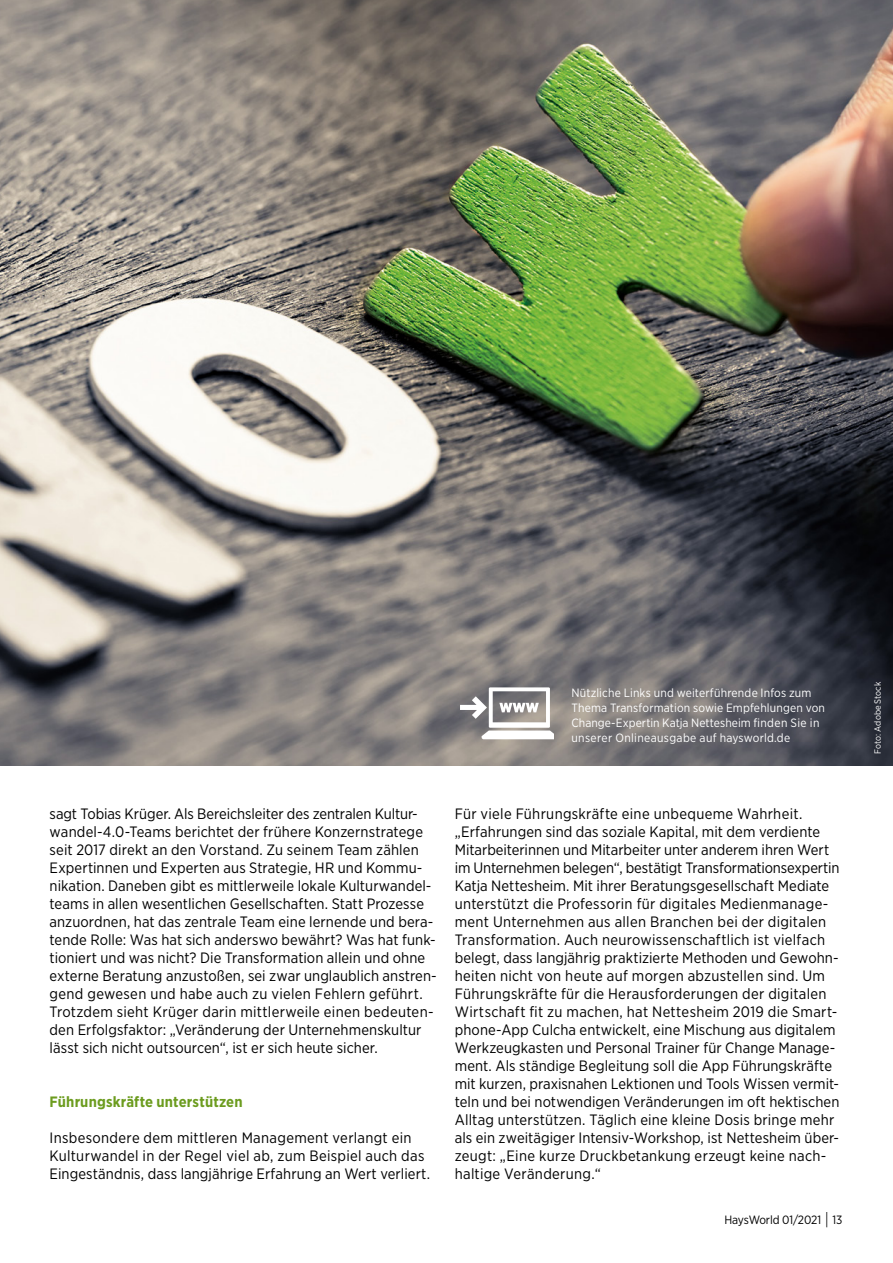
<style>
.page{position:relative;width:893px;height:1263px;background:#fff}
.page>*{position:absolute;margin:0;border:0;box-sizing:border-box;transform-origin:0 0}
.t1{font:15px/18px "Gotham Narrow";letter-spacing:.01em;color:#000}
.t2{font:700 15px "Gotham Narrow";letter-spacing:.01em;color:#6c9c1f}
.t3{font:12px/15px "Gotham Narrow";letter-spacing:.015em;color:#fff}
.t4{font:12px "Gotham Narrow";letter-spacing:-.01em;color:#000}
.t5{font:9px "Gotham Narrow";color:#fff}
.s1{font-family:"Azo Sans";font-weight:300;font-size:15px}
</style>
<div class="page">
<img style="left:0;top:0;width:893px;height:765px">
<svg style="left:460px;top:687px;width:94px;height:52px"></svg>
<p class="t3" style="left:571px;top:685px;width:255px">Nützliche Links und weiterführende Infos zum Thema Transformation sowie Empfehlungen von Change-Expertin Katja Nettesheim finden Sie in unserer Onlineausgabe auf haysworld.de</p>
<p class="t1" style="left:50px;top:804px;width:389px">sagt Tobias Krüger. Als Bereichsleiter des zentralen Kultur&shy;wandel-4.0-Teams berichtet der frühere Konzernstratege seit 2017 direkt an den Vorstand. Zu seinem Team zählen Expertinnen und Experten aus Strategie, HR und Kommu&shy;nikation. Daneben gibt es mittlerweile lokale Kulturwandel&shy;teams in allen wesentlichen Gesellschaften. Statt Prozesse anzuordnen, hat das zentrale Team eine lernende und bera&shy;tende Rolle: Was hat sich anderswo bewährt? Was hat funk&shy;tioniert und was nicht? Die Transformation allein und ohne externe Beratung anzustoßen, sei zwar unglaublich anstren&shy;gend gewesen und habe auch zu vielen Fehlern geführt.<br>Trotzdem sieht Krüger darin mittlerweile einen bedeuten&shy;den Erfolgsfaktor: „Veränderung der Unternehmenskultur lässt sich nicht outsourcen“, ist er sich heute sicher.</p>
<p class="t2" style="left:50px;top:1092px;width:194px">Führungskräfte unterstützen</p>
<p class="t1" style="left:50px;top:1128px;width:382px">Insbesondere dem mittleren Management verlangt ein<br>Kulturwandel in der Regel viel ab, zum Beispiel auch das<br>Eingeständnis, dass langjährige Erfahrung an Wert verliert.</p>
<p class="t1" style="left:455px;top:804px;width:386px">Für viele Führungskräfte eine unbequeme Wahrheit. „Erfahrungen sind das soziale Kapital, mit dem verdiente Mitarbeiterinnen und Mitarbeiter unter anderem ihren Wert im Unternehmen belegen“, bestätigt Transformationsexpertin Katja Nettesheim. Mit ihrer Beratungsgesellschaft Mediate unterstützt die Professorin für digitales Medienmanage&shy;ment Unternehmen aus allen Branchen bei der digitalen Transformation. Auch neurowissenschaftlich ist vielfach belegt, dass langjährig praktizierte Methoden und Gewohn&shy;heiten nicht von heute auf morgen abzustellen sind. Um Führungskräfte für die Herausforderungen der digitalen Wirtschaft fit zu machen, hat Nettesheim 2019 die Smart&shy;phone-App Culcha entwickelt, eine Mischung aus digitalem Werkzeugkasten und Personal Trainer für Change Manage&shy;ment. Als ständige Begleitung soll die App Führungskräfte mit kurzen, praxisnahen Lektionen und Tools Wissen vermit&shy;teln und bei notwendigen Veränderungen im oft hektischen Alltag unterstützen. Täglich eine kleine Dosis bringe mehr als ein zweitägiger Intensiv-Workshop, ist Nettesheim über&shy;zeugt: „Eine kurze Druckbetankung erzeugt keine nach&shy;haltige Veränderung.“</p>
<p class="t4" style="left:724px;top:1212px;width:120px">HaysWorld 01/2021 <span class="s1">|</span> 13</p>
<p class="t5" style="left:872px;top:753px;width:73px;rotate:-90deg">Foto: Adobe Stock</p>
</div>
